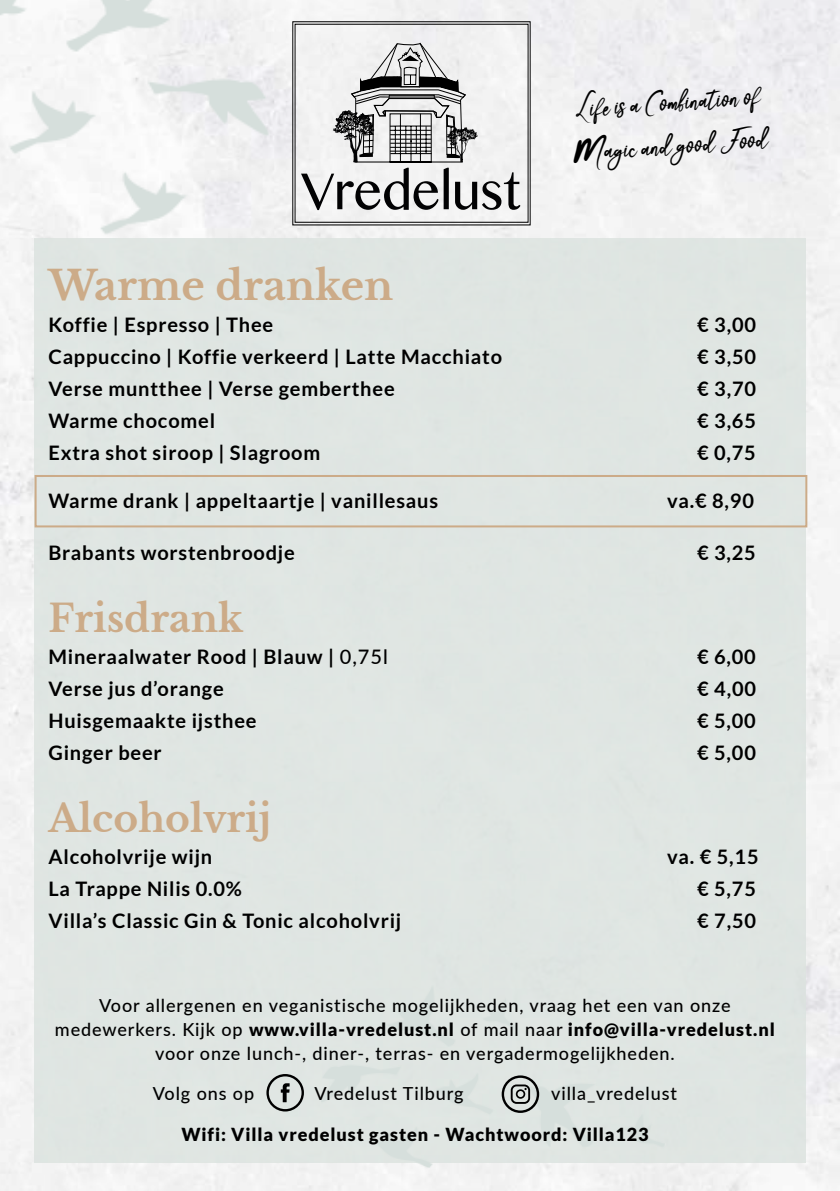
<style>
.page{position:relative;width:840px;height:1191px;background:#fff}
.page>*{position:absolute;margin:0;border:0;box-sizing:border-box;transform-origin:0 0}
.t1{font:700 40px "Libre Baskerville";color:#ccab88}
.t2{font:700 37.6px "Libre Baskerville";color:#ccab88}
.t3{font:30px/43.4px "Christmas";color:#000}
.t4{font:700 20px "Lato";letter-spacing:.04em;color:#000}
.t5{font:500 18px/24px "Lato";letter-spacing:.05em;color:#000;text-align:center}
.t6{font:900 18px "Lato";letter-spacing:.05em;color:#000}
.s1{font-weight:500}
.s2{font-weight:900}
</style>
<div class="page">
<div style="left:0;top:281px;width:839px;height:910px;background:#f3f3f3"></div>
<div style="left:34px;top:281px;width:771px;height:881px;background:#e0e6e2"></div>
<img style="left:0;top:717px;width:704px;height:474px">
<img style="left:0;top:0;width:839px;height:281px">
<svg style="left:501px;top:1075px;width:38px;height:38px"></svg>
<svg style="left:266px;top:1074px;width:38px;height:37px"></svg>
<svg style="left:301px;top:21px;width:219px;height:204px"></svg>
<div style="left:35px;top:475px;width:771px;height:52px;border:2px solid #ccab88"></div>
<h3 class="t3" style="left:568px;top:84px;width:197px;rotate:-4deg">Life is a Combination of<br>Magic and good Food</h3>
<h1 class="t1" style="left:48px;top:261px;width:346px">Warme dranken</h1>
<p class="t4" style="left:48px;top:313px;width:226px">Koffie | Espresso | Thee</p>
<p class="t4" style="left:696px;top:313px;width:60px">€ 3,00</p>
<p class="t4" style="left:48px;top:345px;width:455px">Cappuccino | Koffie verkeerd | Latte Macchiato</p>
<p class="t4" style="left:696px;top:345px;width:60px">€ 3,50</p>
<p class="t4" style="left:48px;top:377px;width:347px">Verse muntthee | Verse gemberthee</p>
<p class="t4" style="left:696px;top:377px;width:60px">€ 3,70</p>
<p class="t4" style="left:48px;top:409px;width:168px">Warme chocomel</p>
<p class="t4" style="left:696px;top:409px;width:60px">€ 3,65</p>
<p class="t4" style="left:48px;top:441px;width:273px">Extra shot siroop | Slagroom</p>
<p class="t4" style="left:696px;top:441px;width:60px">€ 0,75</p>
<p class="t4" style="left:48px;top:489px;width:391px">Warme drank | appeltaartje | vanillesaus</p>
<p class="t4" style="left:666px;top:489px;width:88px">va.€ 8,90</p>
<p class="t4" style="left:48px;top:541px;width:248px">Brabants worstenbroodje</p>
<p class="t4" style="left:696px;top:541px;width:60px">€ 3,25</p>
<h2 class="t2" style="left:48px;top:595px;width:196px">Frisdrank</h2>
<p class="t4" style="left:48px;top:645px;width:341px">Mineraalwater Rood | Blauw | <span class="s1">0,75l</span></p>
<p class="t4" style="left:696px;top:645px;width:60px">€ 6,00</p>
<p class="t4" style="left:48px;top:677px;width:177px">Verse jus d’orange</p>
<p class="t4" style="left:696px;top:677px;width:60px">€ 4,00</p>
<p class="t4" style="left:48px;top:709px;width:209px">Huisgemaakte ijsthee</p>
<p class="t4" style="left:696px;top:709px;width:60px">€ 5,00</p>
<p class="t4" style="left:48px;top:741px;width:115px">Ginger beer</p>
<p class="t4" style="left:696px;top:741px;width:60px">€ 5,00</p>
<h2 class="t2" style="left:48px;top:795px;width:224px">Alcoholvrij</h2>
<p class="t4" style="left:48px;top:845px;width:165px">Alcoholvrije wijn</p>
<p class="t4" style="left:666px;top:845px;width:93px">va. € 5,15</p>
<p class="t4" style="left:48px;top:877px;width:195px">La Trappe Nilis 0.0%</p>
<p class="t4" style="left:696px;top:877px;width:60px">€ 5,75</p>
<p class="t4" style="left:48px;top:909px;width:354px">Villa’s Classic Gin &amp; Tonic alcoholvrij</p>
<p class="t4" style="left:696px;top:909px;width:60px">€ 7,50</p>
<p class="t5" style="left:55px;top:993px;width:721px">Voor allergenen en veganistische mogelijkheden, vraag het een van onze medewerkers. Kijk op <span class="s2">www.villa-vredelust.nl</span> of mail naar <span class="s2">info@villa-vredelust.nl </span>voor onze lunch-, diner-, terras- en vergadermogelijkheden.</p>
<p class="t5" style="left:153px;top:1081px;width:103px">Volg ons op</p>
<p class="t5" style="left:314px;top:1081px;width:151px">Vredelust Tilburg</p>
<p class="t5" style="left:551px;top:1081px;width:127px">villa_vredelust</p>
<p class="t6" style="left:181px;top:1123px;width:468px">Wifi: Villa vredelust gasten - Wachtwoord: Villa123</p>
</div>
